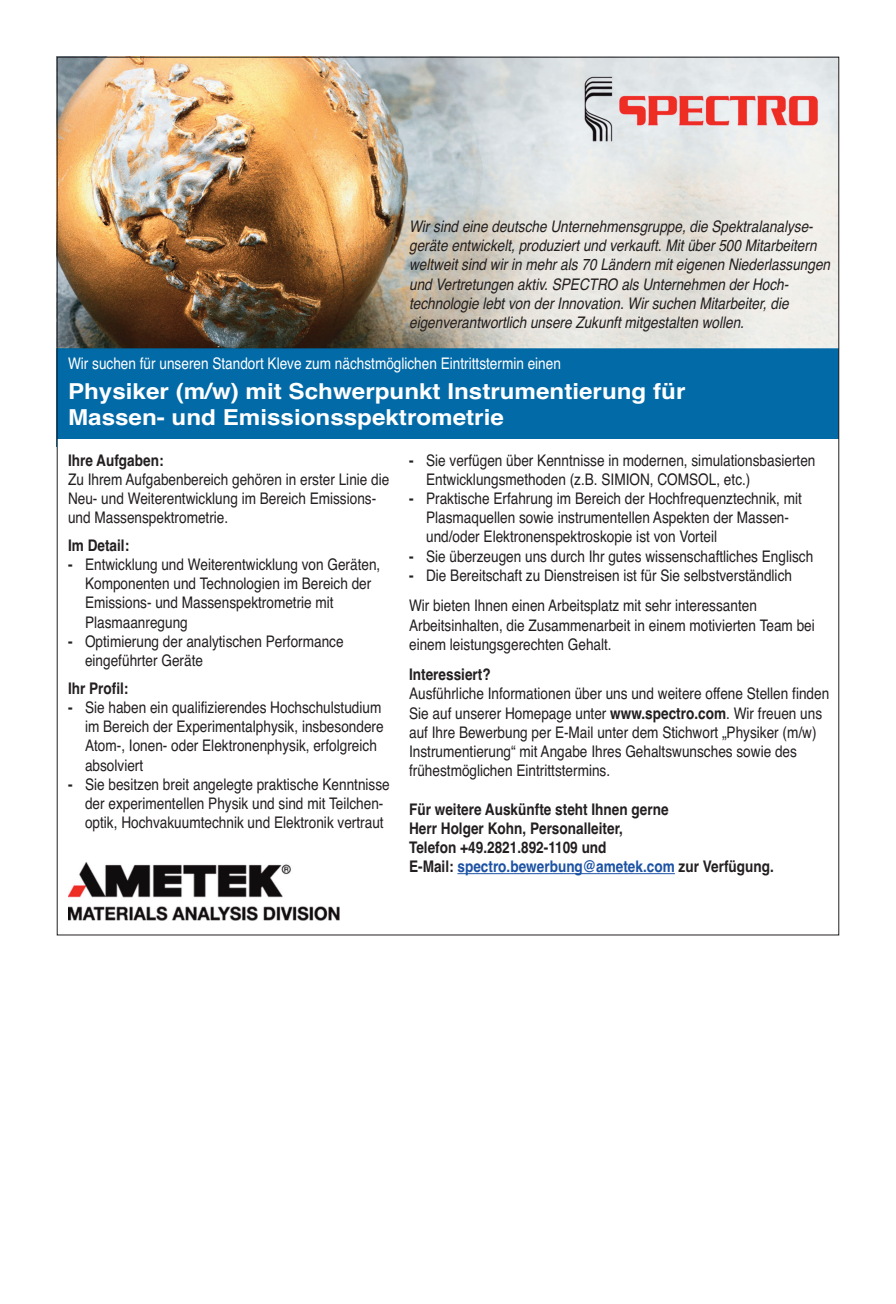
<style>
.page{position:relative;width:896px;height:1304px;background:#fff}
.page>*{position:absolute;margin:0;border:0;box-sizing:border-box;transform-origin:0 0}
.t1{font:700 22px/26.4px "Helvetica";color:#fff;scale:1.1 1}
.t2{font:16px/19.2px "Helvetica";color:#231f20;scale:.85 1}
.t3{font:italic 16px/19.2px "Helvetica";color:#231f20;scale:.85 1}
.t4{font:700 16px/19.2px "Helvetica";color:#231f20;scale:.85 1}
.t5{font:16px "Helvetica";color:#fff;scale:.85 1}
.s1{font-weight:700}
.s2{color:#1c52a4}
</style>
<div class="page">
<img style="left:59px;top:59px;width:778px;height:380px">
<hr style="left:457px;top:873px;width:218px;height:1px;background:#1c52a4">
<img style="left:68px;top:863px;width:272px;height:57px">
<p class="t3" style="left:409px;top:218px;width:497px">Wir sind eine deutsche Unternehmensgruppe, die Spektralanalyse&shy;geräte entwickelt, produziert und verkauft. Mit über 500 Mitarbeitern weltweit sind wir in mehr als 70 Ländern mit eigenen Niederlassungen und Vertretungen aktiv. SPECTRO als Unternehmen der Hoch&shy;technologie lebt von der Innovation. Wir suchen Mitarbeiter, die eigenverantwortlich unsere Zukunft mitgestalten wollen.</p>
<p class="t5" style="left:68px;top:358px;width:581px">Wir suchen für unseren Standort Kleve zum nächstmöglichen Eintrittstermin einen</p>
<h1 class="t1" style="left:68px;top:380px;width:563px">Physiker (m/w) mit Schwerpunkt Instrumentierung für<br>Massen- und Emissionsspektrometrie</h1>
<p class="t4" style="left:68px;top:452px;width:114px">Ihre Aufgaben:</p>
<p class="t2" style="left:68px;top:471px;width:379px">Zu Ihrem Aufgabenbereich gehören in erster Linie die<br>Neu- und Weiterentwicklung im Bereich Emissions&shy;und Massenspektrometrie.</p>
<p class="t4" style="left:68px;top:537px;width:74px">Im Detail:</p>
<p class="t2" style="left:85px;top:556px;width:349px;text-indent:-17px"><span class="s1">-</span> Entwicklung und Weiterentwicklung von Geräten, Komponenten und Technologien im Bereich der Emissions- und Massenspektrometrie mit Plasmaanregung</p>
<p class="t2" style="left:85px;top:633px;width:306px;text-indent:-17px"><span class="s1">-</span> Optimierung der analytischen Performance eingeführter Geräte</p>
<p class="t4" style="left:68px;top:680px;width:73px">Ihr Profil:</p>
<p class="t2" style="left:85px;top:699px;width:353px;text-indent:-17px"><span class="s1">-</span> Sie haben ein qualifizierendes Hochschulstudium im Bereich der Experimentalphysik, insbesondere Atom-, Ionen- oder Elektronenphysik, erfolgreich absolviert</p>
<p class="t2" style="left:85px;top:776px;width:360px;text-indent:-17px"><span class="s1">-</span> Sie besitzen breit angelegte praktische Kenntnisse der experimentellen Physik und sind mit Teilchen&shy;optik, Hochvakuumtechnik und Elektronik vertraut</p>
<p class="t2" style="left:426px;top:452px;width:459px;text-indent:-17px"><span class="s1">-</span> Sie verfügen über Kenntnisse in modernen, simulationsbasierten<br>Entwicklungsmethoden (z.B. SIMION, COMSOL, etc.)</p>
<p class="t2" style="left:426px;top:490px;width:443px;text-indent:-17px"><span class="s1">-</span> Praktische Erfahrung im Bereich der Hochfrequenztechnik, mit<br>Plasmaquellen sowie instrumentellen Aspekten der Massen&shy;und/oder Elektronenspektroskopie ist von Vorteil</p>
<p class="t2" style="left:409px;top:548px;width:477px"><span class="s1">-</span> Sie überzeugen uns durch Ihr gutes wissenschaftliches Englisch</p>
<p class="t2" style="left:409px;top:561px;width:452px;line-height:30.6px"><span class="s1">-</span> Die Bereitschaft zu Dienstreisen ist für Sie selbstverständlich<br>Wir bieten Ihnen einen Arbeitsplatz mit sehr interessanten</p>
<p class="t2" style="left:409px;top:617px;width:479px">Arbeitsinhalten, die Zusammenarbeit in einem motivierten Team bei einem leistungsgerechten Gehalt.</p>
<p class="t4" style="left:409px;top:667px;width:98px">Interessiert?</p>
<p class="t2" style="left:409px;top:686px;width:496px">Ausführliche Informationen über uns und weitere offene Stellen finden Sie auf unserer Homepage unter <span class="s1">www.spectro.com</span>. Wir freuen uns auf Ihre Bewerbung per E-Mail unter dem Stichwort „Physiker (m/w)<br>Instrumentierung“ mit Angabe Ihres Gehaltswunsches sowie des frühestmöglichen Eintrittstermins.</p>
<p class="t4" style="left:409px;top:801px;width:431px">Für weitere Auskünfte steht Ihnen gerne<br>Herr Holger Kohn, Personalleiter,<br>Telefon +49.2821.892-1109 und<br>E-Mail: <span class="s2">spectro.bewerbung@ametek.com</span> zur Verfügung.</p>
</div>
